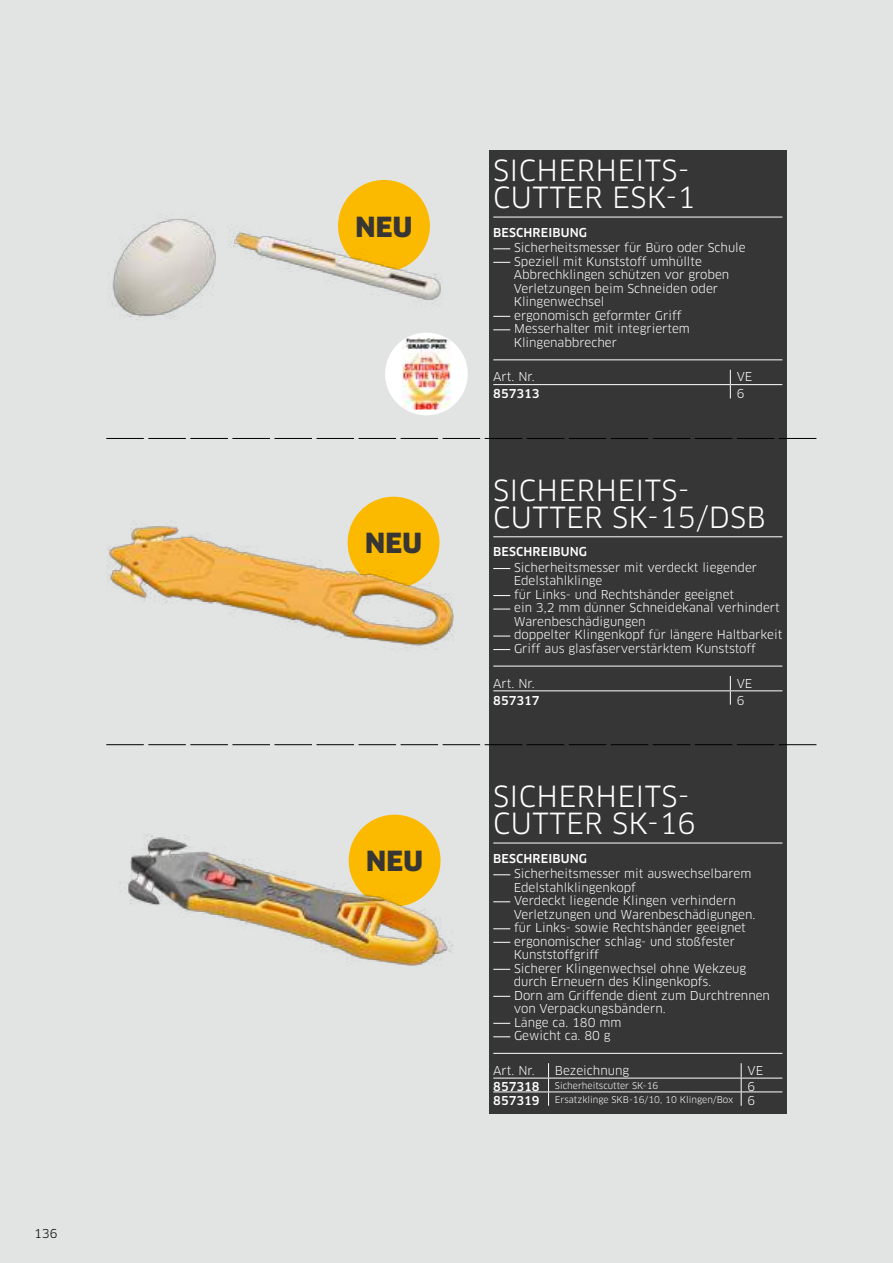
<style>
.page{position:relative;width:893px;height:1263px;background:#e2e3e3}
.page>*{position:absolute;margin:0;border:0;box-sizing:border-box;transform-origin:0 0}
.t1{font:28.5px/27px "Clan OT";letter-spacing:.01em;color:#fff}
.t2{font:900 27px "Clan OT";letter-spacing:.01em;color:#373635}
.t3{font:12px/13.5px "Clan OT";color:#fff}
.t4{font:500 12px "Clan OT";letter-spacing:.01em;color:#fff}
.t5{font:12px "Clan OT";color:#000}
.t6{font:9px "Clan OT";color:#fff}
.s1{font-size:12px}
</style>
<div class="page">
<img style="left:112px;top:179px;width:329px;height:141px">
<img style="left:120px;top:822px;width:333px;height:144px">
<img style="left:106px;top:333px;width:383px;height:489px">
<div style="left:489px;top:744px;width:298px;height:370px;background:#353635"></div>
<hr style="left:493px;top:843px;width:289px;height:1px;background:#fff">
<hr style="left:493px;top:1053px;width:289px;height:1px;background:#fff">
<svg style="left:493px;top:874px;width:17px;height:1px"></svg>
<svg style="left:493px;top:901px;width:17px;height:1px"></svg>
<svg style="left:493px;top:928px;width:17px;height:1px"></svg>
<svg style="left:493px;top:942px;width:17px;height:1px"></svg>
<svg style="left:493px;top:969px;width:17px;height:1px"></svg>
<svg style="left:493px;top:996px;width:17px;height:1px"></svg>
<svg style="left:493px;top:1023px;width:17px;height:1px"></svg>
<svg style="left:493px;top:1036px;width:17px;height:1px"></svg>
<hr style="left:493px;top:1078px;width:56px;height:1px;background:#fff">
<hr style="left:549px;top:1078px;width:192px;height:1px;background:#fff">
<hr style="left:741px;top:1078px;width:41px;height:1px;background:#fff">
<svg style="left:548px;top:1063px;width:1px;height:43px"></svg>
<svg style="left:741px;top:1063px;width:1px;height:43px"></svg>
<hr style="left:493px;top:1091px;width:56px;height:1px;background:#fff">
<hr style="left:549px;top:1091px;width:192px;height:1px;background:#fff">
<hr style="left:741px;top:1091px;width:41px;height:1px;background:#fff">
<div style="left:489px;top:150px;width:298px;height:289px;background:#353635"></div>
<hr style="left:493px;top:217px;width:289px;height:1px;background:#fff">
<hr style="left:493px;top:359px;width:289px;height:1px;background:#fff">
<svg style="left:493px;top:248px;width:17px;height:1px"></svg>
<svg style="left:493px;top:262px;width:17px;height:1px"></svg>
<svg style="left:493px;top:316px;width:17px;height:1px"></svg>
<svg style="left:493px;top:329px;width:17px;height:1px"></svg>
<hr style="left:493px;top:384px;width:237px;height:1px;background:#fff">
<hr style="left:730px;top:384px;width:52px;height:1px;background:#fff">
<svg style="left:730px;top:370px;width:1px;height:28px"></svg>
<div style="left:489px;top:438px;width:298px;height:307px;background:#353635"></div>
<hr style="left:493px;top:536px;width:289px;height:1px;background:#fff">
<hr style="left:493px;top:666px;width:289px;height:1px;background:#fff">
<svg style="left:493px;top:568px;width:17px;height:1px"></svg>
<svg style="left:493px;top:595px;width:17px;height:1px"></svg>
<svg style="left:493px;top:609px;width:17px;height:1px"></svg>
<svg style="left:493px;top:636px;width:17px;height:1px"></svg>
<svg style="left:493px;top:649px;width:17px;height:1px"></svg>
<hr style="left:493px;top:690px;width:237px;height:1px;background:#fff">
<hr style="left:730px;top:690px;width:52px;height:1px;background:#fff">
<svg style="left:730px;top:676px;width:1px;height:29px"></svg>
<svg style="left:106px;top:438px;width:710px;height:1px"></svg>
<svg style="left:106px;top:744px;width:710px;height:1px"></svg>
<div style="left:385px;top:333px;width:83px;height:82px;background:#fff;border-radius:50%"></div>
<img style="left:402px;top:338px;width:48px;height:71px">
<p class="t5" style="left:34px;top:1227px;width:25px">136</p>
<h2 class="t2" style="left:356px;top:210px;width:58px">NEU</h2>
<h2 class="t2" style="left:365px;top:527px;width:58px">NEU</h2>
<h2 class="t2" style="left:366px;top:845px;width:58px">NEU</h2>
<h1 class="t1" style="left:493px;top:157px;width:204px">SICHERHEITS-<br>CUTTER ESK-1</h1>
<p class="t4" style="left:493px;top:225px;width:95px">BESCHREIBUNG</p>
<p class="t3" style="left:514px;top:241px;width:234px">Sicherheitsmesser für Büro oder Schule<br>Speziell mit Kunststoff umhüllte<br>Abbrechklingen schützen vor groben<br>Verletzungen beim Schneiden oder<br>Klingenwechsel<br>ergonomisch geformter Griff<br>Messerhalter mit integriertem<br>Klingenabbrecher</p>
<p class="t3" style="left:493px;top:370px;width:43px">Art. Nr.</p>
<p class="t3" style="left:737px;top:370px;width:17px">VE</p>
<p class="t4" style="left:493px;top:387px;width:48px">857313</p>
<p class="t3" style="left:737px;top:387px;width:9px">6</p>
<h1 class="t1" style="left:493px;top:477px;width:274px">SICHERHEITS-<br>CUTTER SK-15/DSB</h1>
<p class="t4" style="left:493px;top:545px;width:95px">BESCHREIBUNG</p>
<p class="t3" style="left:514px;top:561px;width:270px">Sicherheitsmesser mit verdeckt liegender Edelstahlklinge<br>für Links- und Rechtshänder geeignet<br>ein 3,2 mm dünner Schneidekanal verhindert Warenbeschädigungen<br>doppelter Klingenkopf für längere Haltbarkeit Griff aus glasfaserverstärktem Kunststoff</p>
<p class="t3" style="left:493px;top:676px;width:43px">Art. Nr.</p>
<p class="t3" style="left:737px;top:676px;width:17px">VE</p>
<p class="t4" style="left:493px;top:693px;width:48px">857317</p>
<p class="t3" style="left:737px;top:693px;width:9px">6</p>
<h1 class="t1" style="left:493px;top:783px;width:205px">SICHERHEITS-<br>CUTTER SK-16</h1>
<p class="t4" style="left:493px;top:851px;width:95px">BESCHREIBUNG</p>
<p class="t3" style="left:514px;top:867px;width:258px">Sicherheitsmesser mit auswechselbarem<br>Edelstahlklingenkopf<br>Verdeckt liegende Klingen verhindern<br>Verletzungen und Warenbeschädigungen. für Links- sowie Rechtshänder geeignet ergonomischer schlag- und stoßfester<br>Kunststoffgriff<br>Sicherer Klingenwechsel ohne Wekzeug durch Erneuern des Klingenkopfs.<br>Dorn am Griffende dient zum Durchtrennen von Verpackungsbändern.<br>Länge ca. 180 mm<br>Gewicht ca. 80 g</p>
<p class="t3" style="left:493px;top:1063px;width:43px">Art. Nr.</p>
<p class="t3" style="left:555px;top:1063px;width:76px">Bezeichnung</p>
<p class="t3" style="left:747px;top:1063px;width:17px">VE</p>
<p class="t4" style="left:493px;top:1079px;width:48px">857318</p>
<p class="t6" style="left:555px;top:1081px;width:105px">Sicherheitscutter SK-16</p>
<p class="t3" style="left:747px;top:1079px;width:9px">6</p>
<p class="t4" style="left:493px;top:1093px;width:48px">857319</p>
<p class="t6" style="left:555px;top:1095px;width:202px">Ersatzklinge SKB-16/10, 10 Klingen/Box <span class="s1">6</span></p>
</div>
